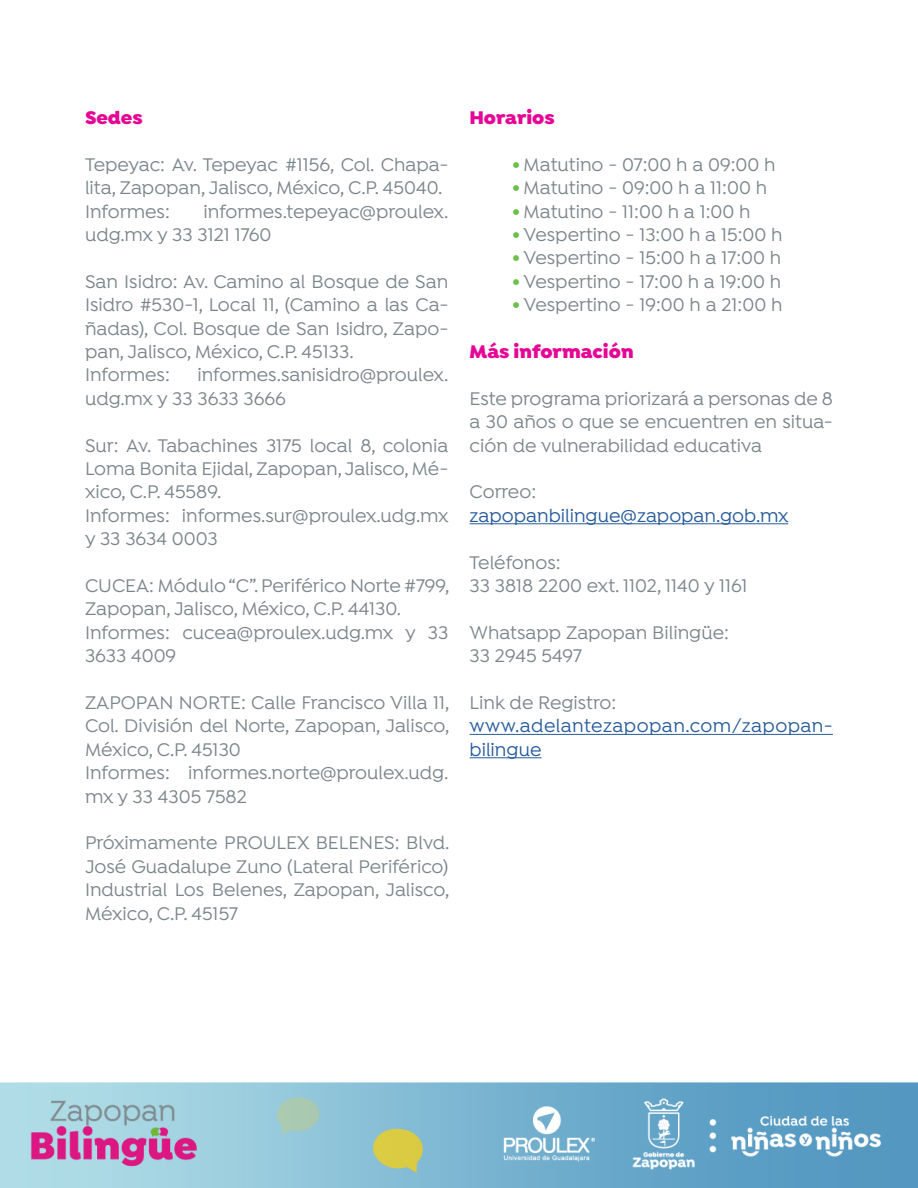
<style>
.page{position:relative;width:918px;height:1188px;background:#fff}
.page>*{position:absolute;margin:0;border:0;box-sizing:border-box;transform-origin:0 0}
.t1{font:500 19.5px/23.4px "Isidora";color:#7b868c}
.t2{font:500 19.5px/23.4px "Isidora";letter-spacing:.025em;color:#275b9b}
.t3{font:500 19.5px "Isidora";color:#275b9b}
.t4{font:900 19.5px "Isidora";color:#e50695}
.s1{font-weight:900;font-size:21px;color:#6ac04b}
</style>
<div class="page">
<img style="left:0;top:523px;width:918px;height:665px">
<hr style="left:470px;top:523px;width:318px;height:1px;background:#275b9b">
<hr style="left:470px;top:734px;width:363px;height:1px;background:#275b9b">
<hr style="left:470px;top:757px;width:71px;height:1px;background:#275b9b">
<p class="t4" style="left:85px;top:105px;width:59px">Sedes</p>
<p class="t1" style="left:85px;top:154px;width:365px">Tepeyac: Av. Tepeyac #1156, Col. Chapa&shy;lita, Zapopan, Jalisco, México, C.P. 45040.<br>Informes:</p>
<p class="t1" style="left:85px;top:201px;width:365px;text-indent:118px">informes.tepeyac@proulex. udg.mx y 33 3121 1760</p>
<p class="t1" style="left:85px;top:271px;width:365px">San Isidro: Av. Camino al Bosque de San<br>Isidro #530-1, Local 11, (Camino a las Ca&shy;ñadas), Col. Bosque de San Isidro, Zapo&shy;pan, Jalisco, México, C.P. 45133.<br>Informes:</p>
<p class="t1" style="left:85px;top:364px;width:365px;text-indent:112px">informes.sanisidro@proulex. udg.mx y 33 3633 3666</p>
<p class="t1" style="left:85px;top:435px;width:365px">Sur: Av. Tabachines 3175 local 8, colonia<br>Loma Bonita Ejidal, Zapopan, Jalisco, Mé&shy;xico, C.P. 45589.<br>Informes: informes.sur@proulex.udg.mx y 33 3634 0003</p>
<p class="t1" style="left:85px;top:575px;width:366px">CUCEA: Módulo “C”. Periférico Norte #799,<br>Zapopan, Jalisco, México, C.P. 44130.<br>Informes: cucea@proulex.udg.mx y 33<br>3633 4009</p>
<p class="t1" style="left:85px;top:692px;width:366px">ZAPOPAN NORTE: Calle Francisco Villa 11,<br>Col. División del Norte, Zapopan, Jalisco,<br>México, C.P. 45130<br>Informes: informes.norte@proulex.udg. mx y 33 4305 7582</p>
<p class="t1" style="left:85px;top:832px;width:366px;text-align:justify">Próximamente PROULEX BELENES: Blvd.<br>José Guadalupe Zuno (Lateral Periférico)<br>Industrial Los Belenes, Zapopan, Jalisco, México, C.P. 45157</p>
<p class="t4" style="left:470px;top:105px;width:87px">Horarios</p>
<p class="t1" style="left:512px;top:154px;width:265px"><span class="s1">•</span> Matutino - 07:00 h a 09:00 h</p>
<p class="t1" style="left:512px;top:177px;width:256px"><span class="s1">•</span> Matutino - 09:00 h a 11:00 h</p>
<p class="t1" style="left:512px;top:201px;width:240px"><span class="s1">•</span> Matutino - 11:00 h a 1:00 h</p>
<p class="t1" style="left:512px;top:224px;width:272px"><span class="s1">•</span> Vespertino - 13:00 h a 15:00 h</p>
<p class="t1" style="left:512px;top:247px;width:270px"><span class="s1">•</span> Vespertino - 15:00 h a 17:00 h</p>
<p class="t1" style="left:512px;top:271px;width:271px"><span class="s1">•</span> Vespertino - 17:00 h a 19:00 h</p>
<p class="t1" style="left:512px;top:294px;width:272px"><span class="s1">•</span> Vespertino - 19:00 h a 21:00 h</p>
<p class="t4" style="left:470px;top:339px;width:165px">Más información</p>
<p class="t1" style="left:470px;top:388px;width:365px;text-align:justify">Este programa priorizará a personas de 8 a 30 años o que se encuentren en situa&shy;ción de vulnerabilidad educativa</p>
<p class="t1" style="left:470px;top:481px;width:68px">Correo:</p>
<p class="t3" style="left:470px;top:504px;width:320px">zapopanbilingue@zapopan.gob.mx</p>
<p class="t1" style="left:470px;top:552px;width:279px">Teléfonos:<br>33 3818 2200 ext. 1102, 1140 y 1161</p>
<p class="t1" style="left:470px;top:622px;width:261px">Whatsapp Zapopan Bilingüe:<br>33 2945 5497</p>
<p class="t1" style="left:470px;top:692px;width:148px">Link de Registro:</p>
<p class="t2" style="left:470px;top:715px;width:365px">www.adelantezapopan.com/zapopan&shy;bilingue</p>
</div>
